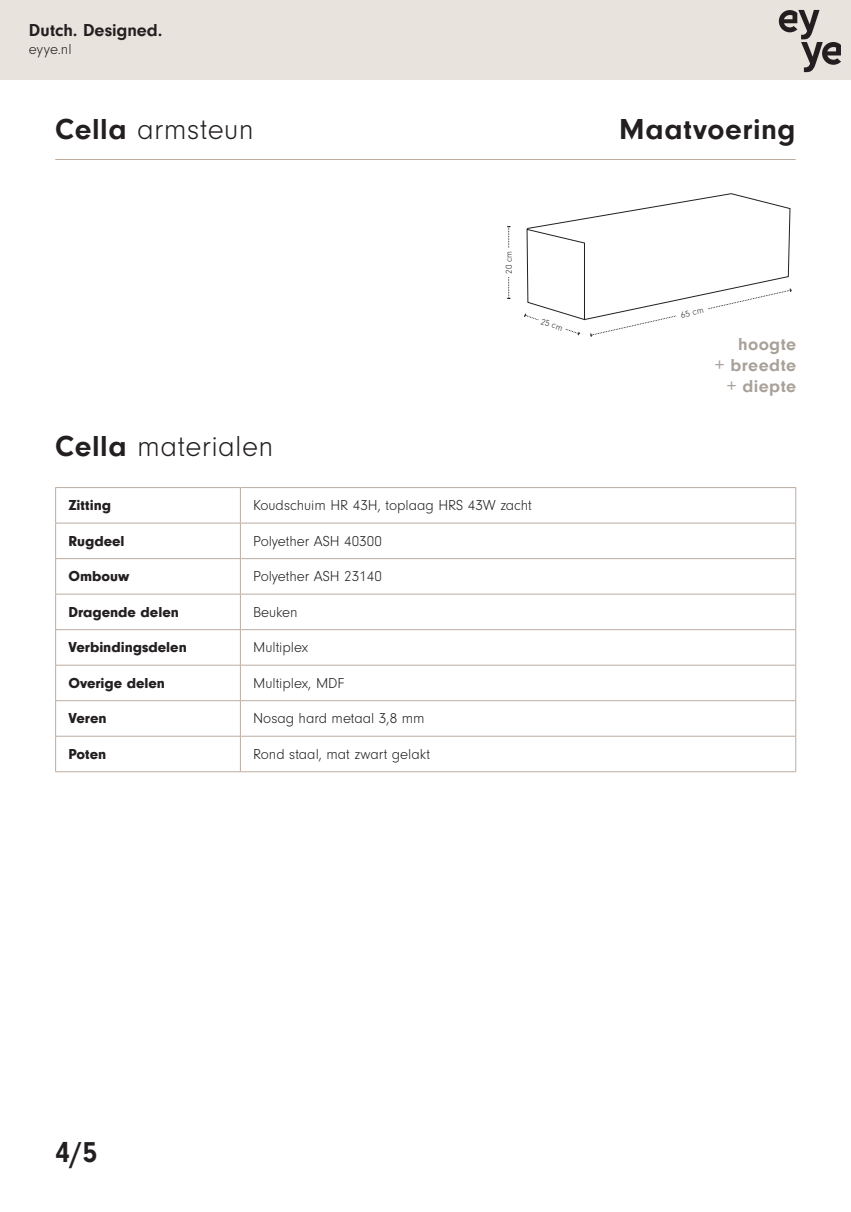
<style>
.page{position:relative;width:851px;height:1212px;background:#fff}
.page>*{position:absolute;margin:0;border:0;box-sizing:border-box;transform-origin:0 0}
.t1{font:300 30px "Neuzeit Gro";letter-spacing:.015em;color:#231f20}
.t2{font:700 30px "Neuzeit Gro";letter-spacing:.02em;color:#231f20}
.t3{font:700 18px "Neuzeit Gro";letter-spacing:.025em;color:#a8a199}
.t4{font:700 18px "Neuzeit Gro";color:#231f20}
.t5{font:300 15px "Neuzeit Gro";color:#231f20}
.t6{font:900 15px "Neuzeit Gro";color:#231f20}
.t7{font:300 9px "Neuzeit Gro";color:#231f20}
.s1{font-weight:700}
</style>
<div class="page">
<div style="left:0;top:0;width:850px;height:79px;background:#e9e3de"></div>
<svg style="left:778px;top:10px;width:62px;height:62px"></svg>
<hr style="left:55px;top:487px;width:185px;height:1px;background:#bcaca0">
<hr style="left:55px;top:488px;width:1px;height:35px;background:#bcaca0">
<hr style="left:240px;top:487px;width:556px;height:1px;background:#bcaca0">
<hr style="left:240px;top:488px;width:1px;height:35px;background:#bcaca0">
<hr style="left:795px;top:488px;width:1px;height:35px;background:#bcaca0">
<hr style="left:55px;top:523px;width:185px;height:1px;background:#bcaca0">
<hr style="left:55px;top:523px;width:1px;height:35px;background:#bcaca0">
<hr style="left:240px;top:523px;width:556px;height:1px;background:#bcaca0">
<hr style="left:240px;top:523px;width:1px;height:35px;background:#bcaca0">
<hr style="left:795px;top:523px;width:1px;height:35px;background:#bcaca0">
<hr style="left:55px;top:558px;width:185px;height:1px;background:#bcaca0">
<hr style="left:55px;top:559px;width:1px;height:35px;background:#bcaca0">
<hr style="left:240px;top:558px;width:556px;height:1px;background:#bcaca0">
<hr style="left:240px;top:559px;width:1px;height:35px;background:#bcaca0">
<hr style="left:795px;top:559px;width:1px;height:35px;background:#bcaca0">
<hr style="left:55px;top:594px;width:185px;height:1px;background:#bcaca0">
<hr style="left:55px;top:594px;width:1px;height:35px;background:#bcaca0">
<hr style="left:240px;top:594px;width:556px;height:1px;background:#bcaca0">
<hr style="left:240px;top:594px;width:1px;height:35px;background:#bcaca0">
<hr style="left:795px;top:594px;width:1px;height:35px;background:#bcaca0">
<hr style="left:55px;top:629px;width:185px;height:1px;background:#bcaca0">
<hr style="left:55px;top:630px;width:1px;height:35px;background:#bcaca0">
<hr style="left:240px;top:629px;width:556px;height:1px;background:#bcaca0">
<hr style="left:240px;top:630px;width:1px;height:35px;background:#bcaca0">
<hr style="left:795px;top:630px;width:1px;height:35px;background:#bcaca0">
<hr style="left:55px;top:665px;width:185px;height:1px;background:#bcaca0">
<hr style="left:55px;top:665px;width:1px;height:35px;background:#bcaca0">
<hr style="left:240px;top:665px;width:556px;height:1px;background:#bcaca0">
<hr style="left:240px;top:665px;width:1px;height:35px;background:#bcaca0">
<hr style="left:795px;top:665px;width:1px;height:35px;background:#bcaca0">
<hr style="left:55px;top:700px;width:185px;height:1px;background:#bcaca0">
<hr style="left:55px;top:701px;width:1px;height:35px;background:#bcaca0">
<hr style="left:240px;top:700px;width:556px;height:1px;background:#bcaca0">
<hr style="left:240px;top:701px;width:1px;height:35px;background:#bcaca0">
<hr style="left:795px;top:701px;width:1px;height:35px;background:#bcaca0">
<hr style="left:55px;top:736px;width:185px;height:1px;background:#bcaca0">
<hr style="left:55px;top:736px;width:1px;height:35px;background:#bcaca0">
<hr style="left:240px;top:736px;width:556px;height:1px;background:#bcaca0">
<hr style="left:240px;top:736px;width:1px;height:35px;background:#bcaca0">
<hr style="left:795px;top:736px;width:1px;height:35px;background:#bcaca0">
<hr style="left:55px;top:771px;width:185px;height:1px;background:#bcaca0">
<hr style="left:240px;top:771px;width:556px;height:1px;background:#bcaca0">
<hr style="left:55px;top:159px;width:740px;height:1px;background:#bcaca0">
<svg style="left:524px;top:193px;width:267px;height:144px"></svg>
<svg style="left:507px;top:226px;width:3px;height:73px"></svg>
<div style="left:505px;top:248px;width:6px;height:29px;background:#fff"></div>
<p class="t4" style="left:29px;top:20px;width:135px">Dutch. Designed.</p>
<p class="t5" style="left:29px;top:42px;width:44px">eyye.nl</p>
<p class="t1" style="left:55px;top:113px;width:200px"><span class="s1">Cella</span> armsteun</p>
<p class="t2" style="left:619px;top:112px;width:178px">Maatvoering</p>
<p class="t7" style="left:504px;top:274px;width:24px;rotate:-90deg">20 cm</p>
<p class="t7" style="left:542px;top:316px;width:24px;rotate:19deg">25 cm</p>
<p class="t1" style="left:55px;top:430px;width:219px"><span class="s1">Cella</span> materialen</p>
<p class="t6" style="left:68px;top:497px;width:44px">Zitting</p>
<p class="t5" style="left:253px;top:497px;width:280px">Koudschuim HR 43H, toplaag HRS 43W zacht</p>
<p class="t6" style="left:68px;top:532px;width:58px">Rugdeel</p>
<p class="t5" style="left:253px;top:533px;width:130px">Polyether ASH 40300</p>
<p class="t6" style="left:68px;top:568px;width:62px">Ombouw</p>
<p class="t5" style="left:253px;top:568px;width:130px">Polyether ASH 23140</p>
<p class="t6" style="left:68px;top:603px;width:112px">Dragende delen</p>
<p class="t5" style="left:253px;top:604px;width:46px">Beuken</p>
<p class="t6" style="left:68px;top:639px;width:120px">Verbindingsdelen</p>
<p class="t5" style="left:253px;top:639px;width:57px">Multiplex</p>
<p class="t6" style="left:68px;top:674px;width:98px">Overige delen</p>
<p class="t5" style="left:253px;top:675px;width:93px">Multiplex, MDF</p>
<p class="t6" style="left:68px;top:710px;width:40px">Veren</p>
<p class="t5" style="left:253px;top:711px;width:173px">Nosag hard metaal 3,8 mm</p>
<p class="t6" style="left:68px;top:745px;width:39px">Poten</p>
<p class="t5" style="left:253px;top:746px;width:179px">Rond staal, mat zwart gelakt</p>
<p class="t7" style="left:679px;top:310px;width:25px;rotate:-12deg">65 cm</p>
<p class="t3" style="left:738px;top:334px;width:60px">hoogte</p>
<p class="t3" style="left:715px;top:355px;width:82px">+ breedte</p>
<p class="t3" style="left:727px;top:376px;width:70px">+ diepte</p>
<p class="t2" style="left:55px;top:1135px;width:44px">4/5</p>
</div>
